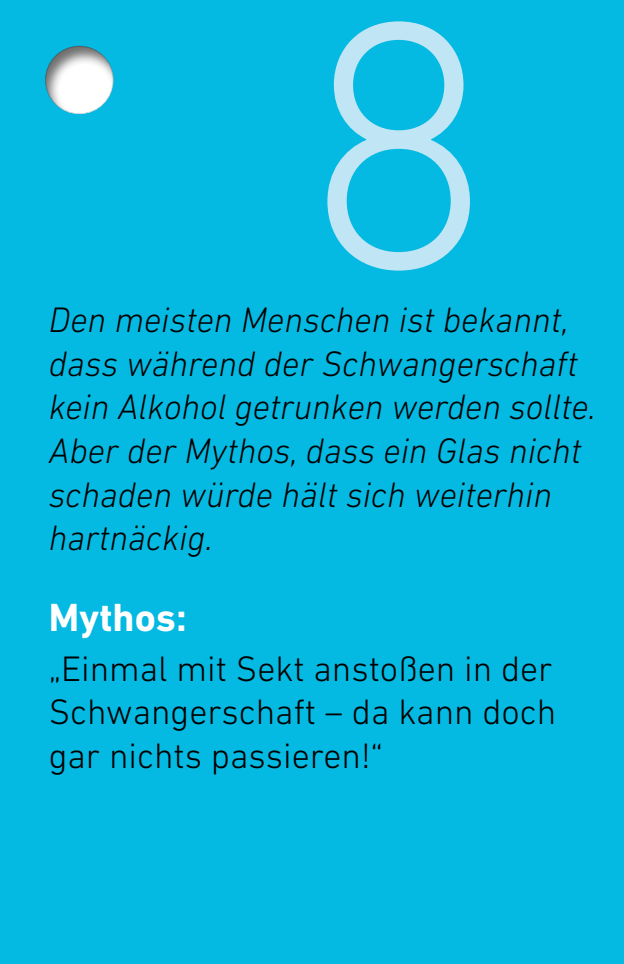
<style>
.page{position:relative;width:624px;height:964px;background:#04b9e2}
.page>*{position:absolute;margin:0;border:0;box-sizing:border-box;transform-origin:0 0}
.t1{font:300 356px "DIN Next LT Pro";color:#c0e5f5}
.t2{font:700 40px "DIN Next LT Pro";color:#fff}
.t3{font:italic 300 36px/43.6px "DIN Next LT Pro";color:#000}
.t4{font:300 36px/43.6px "DIN Next LT Pro";color:#000;text-align:justify}
</style>
<div class="page">
<div style="left:37px;top:39px;width:80px;height:76px;background:#000;opacity:.57"></div>
<h1 class="t1" style="left:304px;top:-58px;width:191px">8</h1>
<p class="t3" style="left:49px;top:298px;width:549px">Den meisten Menschen ist bekannt, dass während der Schwangerschaft kein Alkohol getrunken werden sollte.<br>Aber der Mythos, dass ein Glas nicht schaden würde hält sich weiterhin hartnäckig.</p>
<p class="t2" style="left:49px;top:594px;width:140px">Mythos:</p>
<p class="t4" style="left:49px;top:646px;width:509px">„Einmal mit Sekt anstoßen in der Schwangerschaft – da kann doch gar nichts passieren!“</p>
</div>
